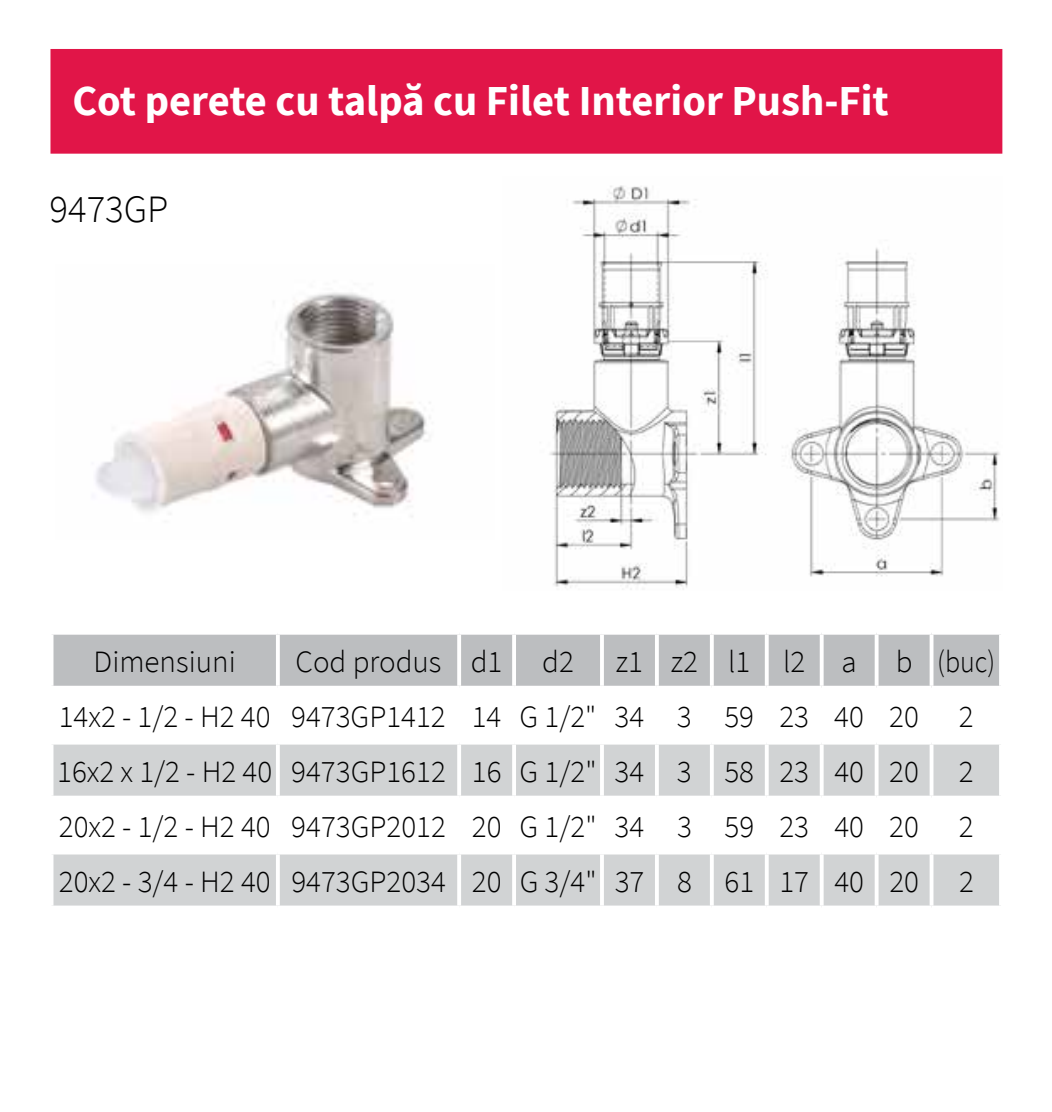
<style>
.page{position:relative;width:1052px;height:1112px;background:#fff}
.page>*{position:absolute;margin:0;border:0;box-sizing:border-box;transform-origin:0 0}
.t1{font:700 42.7px "Source Sans Pro";color:#fff}
.t2{font:300 38.85px "Source Sans Pro";color:#000}
.t3{font:300 31.15px/54.9px "Source Sans Pro";color:#000}
</style>
<div class="page">
<img style="left:549px;top:185px;width:451px;height:405px">
<img style="left:95px;top:292px;width:335px;height:225px">
<div style="left:53px;top:634px;width:946px;height:51px;background:#bcbec0"></div>
<svg style="left:53px;top:744px;width:946px;height:161px;fill:#d1d3d4"></svg>
<svg style="left:52px;top:685px;width:226px;height:1px"></svg>
<svg style="left:278px;top:685px;width:181px;height:1px"></svg>
<svg style="left:459px;top:685px;width:55px;height:1px"></svg>
<svg style="left:514px;top:685px;width:88px;height:1px"></svg>
<svg style="left:602px;top:685px;width:55px;height:1px"></svg>
<svg style="left:657px;top:685px;width:55px;height:1px"></svg>
<svg style="left:712px;top:685px;width:55px;height:2px"></svg>
<svg style="left:767px;top:685px;width:54px;height:1px"></svg>
<svg style="left:821px;top:685px;width:55px;height:3px"></svg>
<svg style="left:876px;top:685px;width:55px;height:3px"></svg>
<svg style="left:931px;top:685px;width:70px;height:3px"></svg>
<svg style="left:52px;top:795px;width:226px;height:4px"></svg>
<svg style="left:278px;top:795px;width:181px;height:4px"></svg>
<svg style="left:459px;top:795px;width:55px;height:4px"></svg>
<svg style="left:514px;top:795px;width:88px;height:4px"></svg>
<svg style="left:602px;top:795px;width:55px;height:4px"></svg>
<svg style="left:657px;top:795px;width:55px;height:4px"></svg>
<svg style="left:712px;top:795px;width:55px;height:4px"></svg>
<svg style="left:767px;top:795px;width:54px;height:4px"></svg>
<svg style="left:821px;top:795px;width:55px;height:4px"></svg>
<svg style="left:876px;top:795px;width:55px;height:4px"></svg>
<svg style="left:931px;top:795px;width:70px;height:4px"></svg>
<hr style="left:50px;top:850px;width:228px;height:4px;background:#fff">
<hr style="left:278px;top:850px;width:181px;height:4px;background:#fff">
<hr style="left:459px;top:850px;width:55px;height:4px;background:#fff">
<hr style="left:514px;top:850px;width:88px;height:4px;background:#fff">
<hr style="left:602px;top:850px;width:55px;height:4px;background:#fff">
<hr style="left:657px;top:850px;width:55px;height:4px;background:#fff">
<hr style="left:712px;top:850px;width:55px;height:4px;background:#fff">
<hr style="left:767px;top:850px;width:54px;height:4px;background:#fff">
<hr style="left:821px;top:850px;width:55px;height:4px;background:#fff">
<hr style="left:876px;top:850px;width:55px;height:4px;background:#fff">
<hr style="left:931px;top:850px;width:72px;height:4px;background:#fff">
<svg style="left:52px;top:905px;width:226px;height:1px"></svg>
<svg style="left:278px;top:905px;width:181px;height:1px"></svg>
<svg style="left:459px;top:905px;width:55px;height:1px"></svg>
<svg style="left:514px;top:905px;width:88px;height:1px"></svg>
<svg style="left:602px;top:905px;width:55px;height:1px"></svg>
<svg style="left:657px;top:905px;width:55px;height:1px"></svg>
<svg style="left:712px;top:905px;width:55px;height:1px"></svg>
<svg style="left:767px;top:905px;width:54px;height:1px"></svg>
<svg style="left:821px;top:905px;width:55px;height:1px"></svg>
<svg style="left:876px;top:905px;width:55px;height:2px"></svg>
<svg style="left:931px;top:905px;width:70px;height:2px"></svg>
<hr style="left:276px;top:634px;width:4px;height:51px;background:#fff">
<svg style="left:457px;top:634px;width:4px;height:51px"></svg>
<hr style="left:512px;top:634px;width:4px;height:51px;background:#fff">
<hr style="left:600px;top:634px;width:4px;height:51px;background:#fff">
<hr style="left:655px;top:634px;width:4px;height:51px;background:#fff">
<svg style="left:710px;top:634px;width:4px;height:51px"></svg>
<hr style="left:765px;top:634px;width:3px;height:51px;background:#fff">
<svg style="left:819px;top:634px;width:4px;height:51px"></svg>
<svg style="left:874px;top:634px;width:4px;height:51px"></svg>
<svg style="left:929px;top:634px;width:4px;height:51px"></svg>
<hr style="left:276px;top:744px;width:4px;height:51px;background:#fff">
<hr style="left:457px;top:744px;width:4px;height:51px;background:#fff">
<hr style="left:512px;top:744px;width:4px;height:51px;background:#fff">
<hr style="left:600px;top:744px;width:4px;height:51px;background:#fff">
<hr style="left:655px;top:744px;width:4px;height:51px;background:#fff">
<hr style="left:710px;top:744px;width:4px;height:51px;background:#fff">
<hr style="left:765px;top:744px;width:3px;height:51px;background:#fff">
<svg style="left:819px;top:744px;width:4px;height:51px"></svg>
<svg style="left:874px;top:744px;width:4px;height:51px"></svg>
<svg style="left:929px;top:744px;width:4px;height:51px"></svg>
<hr style="left:276px;top:799px;width:4px;height:51px;background:#fff">
<hr style="left:457px;top:799px;width:4px;height:51px;background:#fff">
<hr style="left:512px;top:799px;width:4px;height:51px;background:#fff">
<hr style="left:600px;top:799px;width:4px;height:51px;background:#fff">
<hr style="left:655px;top:799px;width:4px;height:51px;background:#fff">
<hr style="left:710px;top:799px;width:4px;height:51px;background:#fff">
<hr style="left:765px;top:799px;width:3px;height:51px;background:#fff">
<hr style="left:819px;top:799px;width:4px;height:51px;background:#fff">
<hr style="left:874px;top:799px;width:4px;height:51px;background:#fff">
<hr style="left:929px;top:799px;width:4px;height:51px;background:#fff">
<hr style="left:276px;top:854px;width:4px;height:51px;background:#fff">
<hr style="left:457px;top:854px;width:4px;height:51px;background:#fff">
<hr style="left:512px;top:854px;width:4px;height:51px;background:#fff">
<hr style="left:600px;top:854px;width:4px;height:51px;background:#fff">
<hr style="left:655px;top:854px;width:4px;height:51px;background:#fff">
<hr style="left:710px;top:854px;width:4px;height:51px;background:#fff">
<hr style="left:765px;top:854px;width:3px;height:51px;background:#fff">
<svg style="left:819px;top:854px;width:4px;height:51px"></svg>
<svg style="left:874px;top:854px;width:4px;height:51px"></svg>
<svg style="left:929px;top:854px;width:4px;height:51px"></svg>
<div style="left:50px;top:49px;width:952px;height:105px;background:#e11548"></div>
<h1 class="t1" style="left:72px;top:72px;width:818px">Cot perete cu talpă cu Filet Interior Push-Fit</h1>
<p class="t2" style="left:50px;top:185px;width:120px">9473GP</p>
<p class="t3" style="left:59px;top:634px;width:938px;text-indent:837px">b (buc)<br>14x2 - 1/2 - H2 40 9473GP1412 14 G 1/2" 34 3 59 23 40 20</p>
<p class="t3" style="left:94px;top:634px;width:144px">Dimensiuni</p>
<p class="t3" style="left:295px;top:634px;width:208px">Cod produs d1</p>
<p class="t3" style="left:542px;top:634px;width:33px">d2</p>
<p class="t3" style="left:616px;top:634px;width:242px">z1 z2 l1 l2 a</p>
<p class="t3" style="left:959px;top:689px;width:16px">2</p>
<p class="t3" style="left:57px;top:743px;width:863px">16x2 x 1/2 - H2 40 9473GP1612 16 G 1/2" 34 3 58 23 40 20</p>
<p class="t3" style="left:959px;top:743px;width:16px">2</p>
<p class="t3" style="left:59px;top:798px;width:861px">20x2 - 1/2 - H2 40 9473GP2012 20 G 1/2" 34 3 59 23 40 20</p>
<p class="t3" style="left:959px;top:798px;width:16px">2</p>
<p class="t3" style="left:59px;top:853px;width:861px">20x2 - 3/4 - H2 40 9473GP2034 20 G 3/4" 37 8 61 17 40 20</p>
<p class="t3" style="left:959px;top:853px;width:16px">2</p>
</div>
